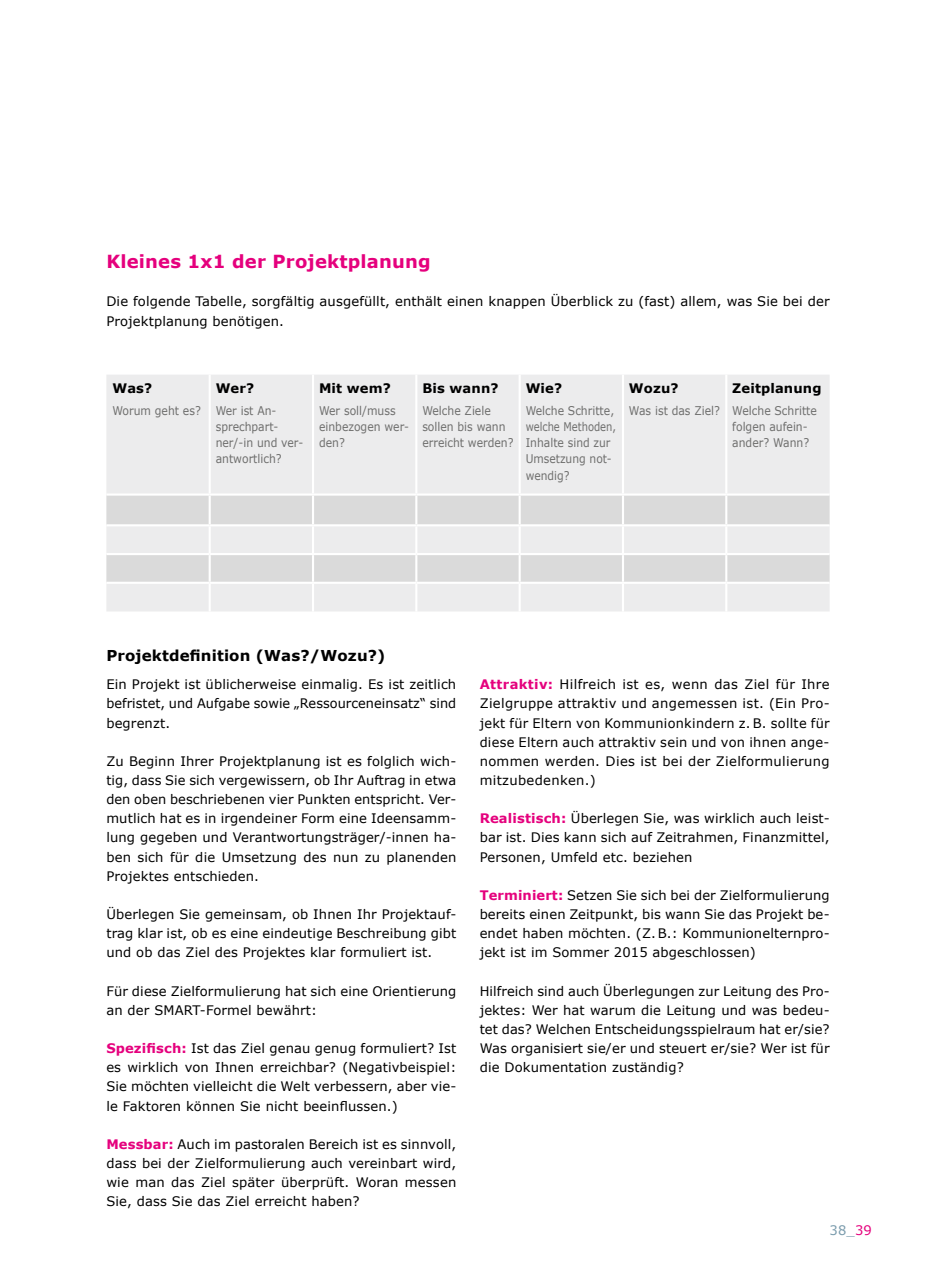
<style>
.page{position:relative;width:936px;height:1285px;background:#fff}
.page>*{position:absolute;margin:0;border:0;box-sizing:border-box;transform-origin:0 0}
.t1{font:700 18px "Verdana";letter-spacing:.01em;color:#e5007d}
.t2{font:700 15px "Verdana";letter-spacing:.01em;color:#000}
.t3{font:13.2px/19.2px "Verdana";letter-spacing:.01em;color:#000;text-align:justify}
.t4{font:700 13.2px "Verdana";letter-spacing:.01em;color:#000}
.t5{font:13.2px "Verdana";color:#7b9cad}
.t6{font:12px/16.2px "Verdana";color:#6f6f6e;scale:.9 1}
.s1{font-weight:700;color:#e5007d}
.s2{color:#e5007d}
</style>
<div class="page">
<div style="left:106px;top:375px;width:723px;height:236px;background:#ececed"></div>
<svg style="left:106px;top:495px;width:723px;height:86px;fill:#dadada"></svg>
<hr style="left:209px;top:374px;width:2px;height:119px;background:#fff">
<hr style="left:312px;top:374px;width:2px;height:119px;background:#fff">
<hr style="left:415px;top:374px;width:2px;height:119px;background:#fff">
<hr style="left:518px;top:374px;width:2px;height:119px;background:#fff">
<hr style="left:622px;top:374px;width:2px;height:119px;background:#fff">
<hr style="left:725px;top:374px;width:2px;height:119px;background:#fff">
<hr style="left:209px;top:495px;width:2px;height:29px;background:#fff">
<hr style="left:312px;top:495px;width:2px;height:29px;background:#fff">
<hr style="left:415px;top:495px;width:2px;height:29px;background:#fff">
<hr style="left:518px;top:495px;width:2px;height:29px;background:#fff">
<hr style="left:622px;top:495px;width:2px;height:29px;background:#fff">
<hr style="left:725px;top:495px;width:2px;height:29px;background:#fff">
<hr style="left:209px;top:526px;width:2px;height:27px;background:#fff">
<hr style="left:312px;top:526px;width:2px;height:27px;background:#fff">
<hr style="left:415px;top:526px;width:2px;height:27px;background:#fff">
<hr style="left:518px;top:526px;width:2px;height:27px;background:#fff">
<hr style="left:622px;top:526px;width:2px;height:27px;background:#fff">
<hr style="left:725px;top:526px;width:2px;height:27px;background:#fff">
<hr style="left:209px;top:555px;width:2px;height:26px;background:#fff">
<hr style="left:312px;top:555px;width:2px;height:26px;background:#fff">
<hr style="left:415px;top:555px;width:2px;height:26px;background:#fff">
<hr style="left:518px;top:555px;width:2px;height:26px;background:#fff">
<hr style="left:622px;top:555px;width:2px;height:26px;background:#fff">
<hr style="left:725px;top:555px;width:2px;height:26px;background:#fff">
<hr style="left:209px;top:583px;width:2px;height:28px;background:#fff">
<hr style="left:312px;top:583px;width:2px;height:28px;background:#fff">
<hr style="left:415px;top:583px;width:2px;height:28px;background:#fff">
<hr style="left:518px;top:583px;width:2px;height:28px;background:#fff">
<hr style="left:622px;top:583px;width:2px;height:28px;background:#fff">
<hr style="left:725px;top:583px;width:2px;height:28px;background:#fff">
<hr style="left:106px;top:493px;width:104px;height:2px;background:#fff">
<hr style="left:210px;top:493px;width:103px;height:2px;background:#fff">
<hr style="left:313px;top:493px;width:103px;height:2px;background:#fff">
<hr style="left:416px;top:493px;width:103px;height:2px;background:#fff">
<hr style="left:519px;top:493px;width:104px;height:2px;background:#fff">
<hr style="left:623px;top:493px;width:103px;height:2px;background:#fff">
<hr style="left:726px;top:493px;width:103px;height:2px;background:#fff">
<hr style="left:106px;top:553px;width:104px;height:2px;background:#fff">
<hr style="left:210px;top:553px;width:103px;height:2px;background:#fff">
<hr style="left:313px;top:553px;width:103px;height:2px;background:#fff">
<hr style="left:416px;top:553px;width:103px;height:2px;background:#fff">
<hr style="left:519px;top:553px;width:104px;height:2px;background:#fff">
<hr style="left:623px;top:553px;width:103px;height:2px;background:#fff">
<hr style="left:726px;top:553px;width:103px;height:2px;background:#fff">
<hr style="left:106px;top:524px;width:104px;height:2px;background:#fff">
<hr style="left:210px;top:524px;width:103px;height:2px;background:#fff">
<hr style="left:313px;top:524px;width:103px;height:2px;background:#fff">
<hr style="left:416px;top:524px;width:103px;height:2px;background:#fff">
<hr style="left:519px;top:524px;width:104px;height:2px;background:#fff">
<hr style="left:623px;top:524px;width:103px;height:2px;background:#fff">
<hr style="left:726px;top:524px;width:103px;height:2px;background:#fff">
<hr style="left:106px;top:581px;width:104px;height:2px;background:#fff">
<hr style="left:210px;top:581px;width:103px;height:2px;background:#fff">
<hr style="left:313px;top:581px;width:103px;height:2px;background:#fff">
<hr style="left:416px;top:581px;width:103px;height:2px;background:#fff">
<hr style="left:519px;top:581px;width:104px;height:2px;background:#fff">
<hr style="left:623px;top:581px;width:103px;height:2px;background:#fff">
<hr style="left:726px;top:581px;width:103px;height:2px;background:#fff">
<h1 class="t1" style="left:106px;top:249px;width:326px">Kleines 1x1 der Projektplanung</h1>
<p class="t3" style="left:106px;top:292px;width:724px">Die folgende Tabelle, sorgfältig ausgefüllt, enthält einen knappen Überblick zu (fast) allem, was Sie bei der<br>Projektplanung benötigen.</p>
<p class="t4" style="left:112px;top:378px;width:41px">Was?</p>
<p class="t6" style="left:112px;top:402px;width:100px">Worum geht es?</p>
<p class="t4" style="left:216px;top:378px;width:40px">Wer?</p>
<p class="t6" style="left:216px;top:402px;width:99px">Wer ist An&shy;sprechpart&shy;ner/-in und ver&shy;antwortlich?</p>
<p class="t4" style="left:319px;top:378px;width:73px">Mit wem?</p>
<p class="t6" style="left:319px;top:402px;width:102px">Wer soll/muss einbezogen wer&shy;den?</p>
<p class="t4" style="left:422px;top:378px;width:78px">Bis wann?</p>
<p class="t6" style="left:422px;top:402px;width:103px">Welche Ziele sollen bis wann erreicht werden?</p>
<p class="t4" style="left:525px;top:378px;width:38px">Wie?</p>
<p class="t6" style="left:525px;top:402px;width:102px">Welche Schritte, welche Methoden,<br>Inhalte sind zur<br>Umsetzung not&shy;wendig?</p>
<p class="t4" style="left:629px;top:378px;width:51px">Wozu?</p>
<p class="t6" style="left:629px;top:402px;width:103px">Was ist das Ziel?</p>
<p class="t4" style="left:732px;top:378px;width:91px">Zeitplanung</p>
<p class="t6" style="left:732px;top:402px;width:96px">Welche Schritte folgen aufein&shy;ander? Wann?</p>
<p class="t2" style="left:106px;top:644px;width:280px">Projektdefinition (Was?/Wozu?)</p>
<p class="t3" style="left:106px;top:674px;width:351px">Ein Projekt ist üblicherweise einmalig. Es ist zeitlich befristet, und Aufgabe sowie „Ressourceneinsatz“ sind begrenzt.</p>
<p class="t3" style="left:106px;top:751px;width:351px">Zu Beginn Ihrer Projektplanung ist es folglich wich&shy;tig, dass Sie sich vergewissern, ob Ihr Auftrag in etwa den oben beschriebenen vier Punkten entspricht. Ver&shy;mutlich hat es in irgendeiner Form eine Ideensamm&shy;lung gegeben und Verantwortungsträger/-innen ha&shy;ben sich für die Umsetzung des nun zu planenden Projektes entschieden.</p>
<p class="t3" style="left:106px;top:904px;width:351px">Überlegen Sie gemeinsam, ob Ihnen Ihr Projektauf&shy;trag klar ist, ob es eine eindeutige Beschreibung gibt und ob das Ziel des Projektes klar formuliert ist.</p>
<p class="t3" style="left:106px;top:980px;width:351px">Für diese Zielformulierung hat sich eine Orientierung an der SMART-Formel bewährt:</p>
<p class="t3" style="left:106px;top:1038px;width:351px"><span class="s1">Spezifisch:</span> Ist das Ziel genau genug formuliert? Ist es wirklich von Ihnen erreichbar? (Negativbeispiel:<br>Sie möchten vielleicht die Welt verbessern, aber vie&shy;le Faktoren können Sie nicht beeinflussen.)</p>
<p class="t3" style="left:106px;top:1133px;width:351px"><span class="s1">Messbar:</span> Auch im pastoralen Bereich ist es sinnvoll, dass bei der Zielformulierung auch vereinbart wird, wie man das Ziel später überprüft. Woran messen Sie, dass Sie das Ziel erreicht haben?</p>
<p class="t3" style="left:479px;top:674px;width:351px;text-align:left"><span class="s1">Attraktiv:</span> Hilfreich ist es, wenn das Ziel für Ihre Zielgruppe attraktiv und angemessen ist. (Ein Pro&shy;jekt für Eltern von Kommunionkindern z.B. sollte für diese Eltern auch attraktiv sein und von ihnen ange&shy;nommen werden. Dies ist bei der Zielformulierung mitzubedenken.)</p>
<p class="t3" style="left:479px;top:808px;width:351px"><span class="s1">Realistisch:</span> Überlegen Sie, was wirklich auch leist&shy;bar ist. Dies kann sich auf Zeitrahmen, Finanzmittel, Personen, Umfeld etc. beziehen</p>
<p class="t3" style="left:479px;top:885px;width:351px"><span class="s1">Terminiert:</span> Setzen Sie sich bei der Zielformulierung bereits einen Zeitpunkt, bis wann Sie das Projekt be&shy;endet haben möchten. (Z.B.: Kommunionelternpro&shy;jekt ist im Sommer 2015 abgeschlossen)</p>
<p class="t3" style="left:479px;top:980px;width:351px">Hilfreich sind auch Überlegungen zur Leitung des Pro&shy;jektes: Wer hat warum die Leitung und was bedeu&shy;tet das? Welchen Entscheidungsspielraum hat er/sie?<br>Was organisiert sie/er und steuert er/sie? Wer ist für die Dokumentation zuständig?</p>
<p class="t5" style="left:829px;top:1220px;width:44px">38_<span class="s2">39</span></p>
</div>
